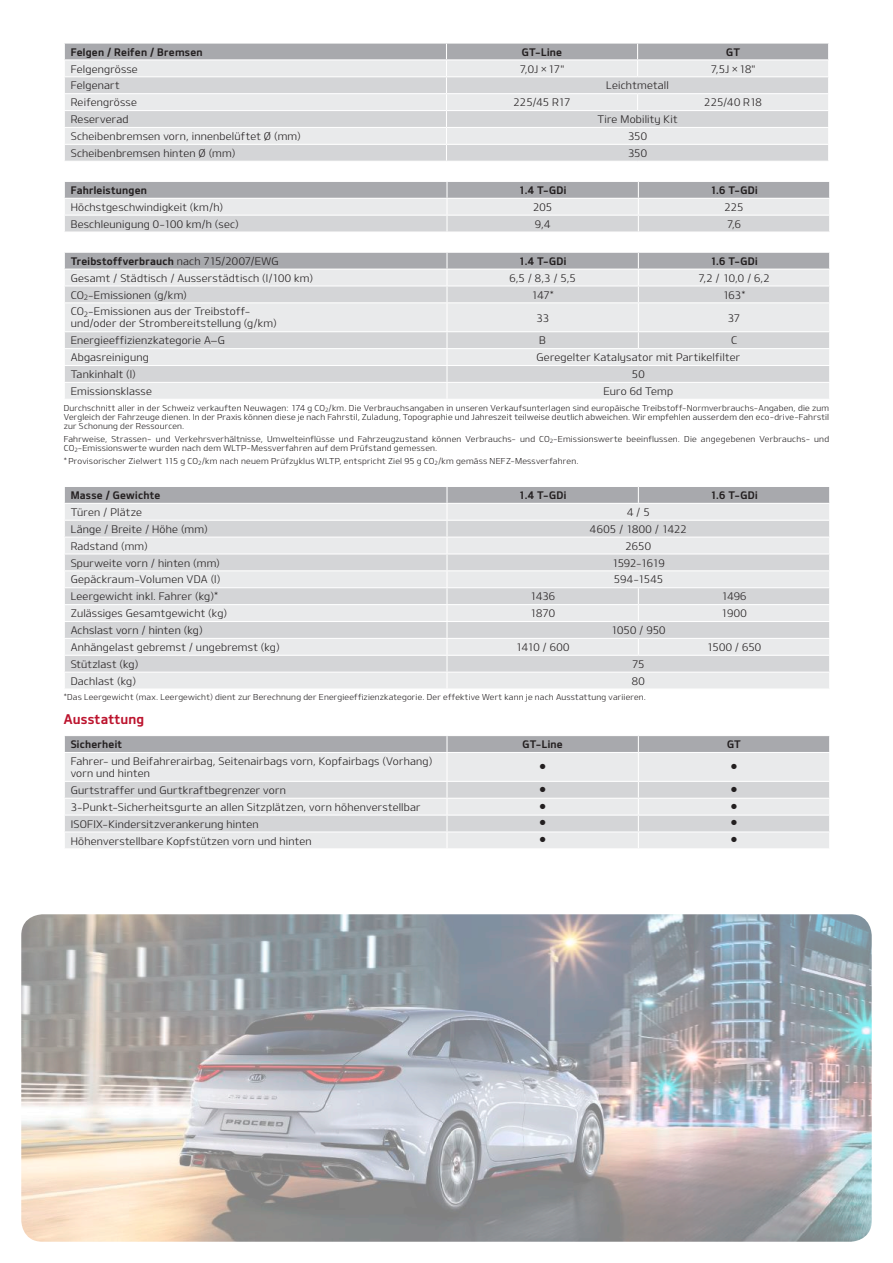
<style>
.page{position:relative;width:893px;height:1263px;background:#fff}
.page>*{position:absolute;margin:0;border:0;box-sizing:border-box;transform-origin:0 0}
.t1{font:13.5px "Design KOTFB";letter-spacing:.015em;color:#bc132d}
.t2{font:10.5px/12px "Design KOTFL";letter-spacing:.02em;color:#231f20}
.t3{font:10.5px "Design KOTFB";letter-spacing:.025em;color:#231f20}
.t4{font:10.5px "Universal Newswith Comm Pi";color:#231f20}
.t5{font:10.5px "Design KOTFL";letter-spacing:-.04em;color:#231f20}
.t6{font:8.25px/9px "Design KOTFL";letter-spacing:.025em;color:#231f20;text-align:justify}
.s1{font-family:"Design KOTFL"}
</style>
<div class="page">
<img style="left:21px;top:914px;width:851px;height:328px">
<svg style="left:64px;top:43px;width:765px;height:118px;background:#d9dadc"></svg>
<svg style="left:64px;top:181px;width:766px;height:51px;background:#d0d1d3"></svg>
<svg style="left:64px;top:252px;width:766px;height:147px;background:#dcdddf"></svg>
<svg style="left:64px;top:486px;width:766px;height:202px;background:#dddedf"></svg>
<hr style="left:447px;top:537px;width:191px;height:1px;background:#fff">
<hr style="left:638px;top:537px;width:192px;height:1px;background:#fff">
<svg style="left:64px;top:735px;width:766px;height:113px;background:#dbdcdd"></svg>
<p class="t3" style="left:71px;top:45px;width:134px">Felgen / Reifen / Bremsen</p>
<p class="t3" style="left:522px;top:45px;width:42px">GT-Line</p>
<p class="t3" style="left:726px;top:45px;width:16px">GT</p>
<p class="t2" style="left:71px;top:62px;width:69px">Felgengrösse</p>
<p class="t2" style="left:520px;top:62px;width:46px">7,0J × 17"</p>
<p class="t2" style="left:711px;top:62px;width:46px">7,5J × 18"</p>
<p class="t2" style="left:71px;top:79px;width:50px">Felgenart</p>
<p class="t2" style="left:606px;top:79px;width:64px">Leichtmetall</p>
<p class="t2" style="left:71px;top:96px;width:68px">Reifengrösse</p>
<p class="t2" style="left:514px;top:96px;width:58px">225/45 R17</p>
<p class="t2" style="left:704px;top:96px;width:59px">225/40 R18</p>
<p class="t2" style="left:71px;top:113px;width:59px">Reserverad</p>
<p class="t2" style="left:597px;top:113px;width:82px">Tire Mobility Kit</p>
<p class="t2" style="left:71px;top:130px;width:232px">Scheibenbremsen vorn, innenbelüftet Ø (mm)</p>
<p class="t2" style="left:628px;top:130px;width:21px">350</p>
<p class="t2" style="left:71px;top:147px;width:166px">Scheibenbremsen hinten Ø (mm)</p>
<p class="t2" style="left:628px;top:147px;width:21px">350</p>
<p class="t3" style="left:71px;top:184px;width:78px">Fahrleistungen</p>
<p class="t3" style="left:519px;top:184px;width:49px">1.4 T-GDi</p>
<p class="t3" style="left:710px;top:184px;width:49px">1.6 T-GDi</p>
<p class="t2" style="left:71px;top:201px;width:154px">Höchstgeschwindigkeit (km/h)</p>
<p class="t2" style="left:533px;top:201px;width:21px">205</p>
<p class="t2" style="left:724px;top:201px;width:21px">225</p>
<p class="t2" style="left:71px;top:218px;width:170px">Beschleunigung 0-100 km/h (sec)</p>
<p class="t2" style="left:535px;top:218px;width:17px">9,4</p>
<p class="t2" style="left:727px;top:218px;width:15px">7,6</p>
<p class="t3" style="left:71px;top:254px;width:209px">Treibstoffverbrauch <span class="s1">nach 715/2007/EWG</span></p>
<p class="t3" style="left:519px;top:254px;width:49px">1.4 T-GDi</p>
<p class="t3" style="left:710px;top:254px;width:49px">1.6 T-GDi</p>
<p class="t2" style="left:71px;top:271px;width:244px">Gesamt / Städtisch / Ausserstädtisch (l/100 km)</p>
<p class="t2" style="left:509px;top:271px;width:68px">6,5 / 8,3 / 5,5</p>
<p class="t2" style="left:698px;top:271px;width:73px">7,2 / 10,0 / 6,2</p>
<p class="t2" style="left:71px;top:288px;width:118px">CO<sub>2</sub>-Emissionen (g/km)</p>
<p class="t2" style="left:531px;top:288px;width:24px">147*</p>
<p class="t2" style="left:723px;top:288px;width:24px">163*</p>
<p class="t2" style="left:71px;top:305px;width:208px">CO<sub>2</sub>-Emissionen aus der Treibstoff&shy;und/oder der Strombereitstellung (g/km)</p>
<p class="t2" style="left:536px;top:311px;width:14px">33</p>
<p class="t2" style="left:728px;top:311px;width:14px">37</p>
<p class="t2" style="left:71px;top:334px;width:156px">Energieeffizienzkategorie A–G</p>
<p class="t2" style="left:539px;top:334px;width:8px">B</p>
<p class="t2" style="left:731px;top:334px;width:8px">C</p>
<p class="t2" style="left:71px;top:351px;width:80px">Abgasreinigung</p>
<p class="t2" style="left:537px;top:351px;width:205px">Geregelter Katalysator mit Partikelfilter</p>
<p class="t2" style="left:71px;top:368px;width:67px">Tankinhalt (l)</p>
<p class="t2" style="left:632px;top:368px;width:14px">50</p>
<p class="t2" style="left:71px;top:385px;width:83px">Emissionsklasse</p>
<p class="t2" style="left:603px;top:385px;width:71px">Euro 6d Temp</p>
<p class="t6" style="left:64px;top:403px;width:767px">Durchschnitt aller in der Schweiz verkauften Neuwagen: 174 g CO<sub>2</sub>/km. Die Verbrauchsangaben in unseren Verkaufsunterlagen sind europäische Treibstoff-Normverbrauchs-Angaben, die zum Vergleich der Fahrzeuge dienen. In der Praxis können diese je nach Fahrstil, Zuladung, Topographie und Jahreszeit teilweise deutlich abweichen. Wir empfehlen ausserdem den eco-drive-Fahrstil zur Schonung der Ressourcen.</p>
<p class="t6" style="left:64px;top:434px;width:767px">Fahrweise, Strassen- und Verkehrsverhältnisse, Umwelteinflüsse und Fahrzeugzustand können Verbrauchs- und CO<sub>2</sub>-Emissionswerte beeinflussen. Die angegebenen Verbrauchs- und<br>CO<sub>2</sub>-Emissionswerte wurden nach dem WLTP-Messverfahren auf dem Prüfstand gemessen.</p>
<p class="t6" style="left:64px;top:456px;width:516px">* Provisorischer Zielwert 115 g CO<sub>2</sub>/km nach neuem Prüfzyklus WLTP, entspricht Ziel 95 g CO<sub>2</sub>/km gemäss NEFZ-Messverfahren.</p>
<p class="t3" style="left:71px;top:489px;width:91px">Masse / Gewichte</p>
<p class="t3" style="left:519px;top:489px;width:49px">1.4 T-GDi</p>
<p class="t3" style="left:710px;top:489px;width:49px">1.6 T-GDi</p>
<p class="t2" style="left:71px;top:506px;width:73px">Türen / Plätze</p>
<p class="t2" style="left:627px;top:505px;width:24px">4 / 5</p>
<p class="t2" style="left:71px;top:523px;width:139px">Länge / Breite / Höhe (mm)</p>
<p class="t2" style="left:590px;top:523px;width:98px">4605 / 1800 / 1422</p>
<p class="t2" style="left:71px;top:539px;width:79px">Radstand (mm)</p>
<p class="t2" style="left:626px;top:539px;width:27px">2650</p>
<p class="t2" style="left:71px;top:556px;width:151px">Spurweite vorn / hinten (mm)</p>
<p class="t5" style="left:612px;top:556px;width:54px">1592-1619</p>
<p class="t2" style="left:71px;top:573px;width:151px">Gepäckraum-Volumen VDA (l)</p>
<p class="t2" style="left:614px;top:573px;width:51px">594-1545</p>
<p class="t2" style="left:71px;top:590px;width:149px">Leergewicht inkl. Fahrer (kg)*</p>
<p class="t2" style="left:530px;top:590px;width:27px">1436</p>
<p class="t2" style="left:721px;top:590px;width:27px">1496</p>
<p class="t2" style="left:71px;top:607px;width:158px">Zulässiges Gesamtgewicht (kg)</p>
<p class="t2" style="left:530px;top:607px;width:26px">1870</p>
<p class="t2" style="left:721px;top:607px;width:27px">1900</p>
<p class="t2" style="left:71px;top:624px;width:134px">Achslast vorn / hinten (kg)</p>
<p class="t2" style="left:611px;top:624px;width:56px">1050 / 950</p>
<p class="t2" style="left:71px;top:641px;width:211px">Anhängelast gebremst / ungebremst (kg)</p>
<p class="t2" style="left:516px;top:641px;width:55px">1410 / 600</p>
<p class="t2" style="left:707px;top:641px;width:56px">1500 / 650</p>
<p class="t2" style="left:71px;top:658px;width:69px">Stützlast (kg)</p>
<p class="t2" style="left:632px;top:658px;width:14px">75</p>
<p class="t2" style="left:71px;top:674px;width:67px">Dachlast (kg)</p>
<p class="t2" style="left:632px;top:674px;width:14px">80</p>
<p class="t6" style="left:64px;top:693px;width:584px">*Das Leergewicht (max. Leergewicht) dient zur Berechnung der Energieeffizienzkategorie. Der effektive Wert kann je nach Ausstattung variieren.</p>
<p class="t1" style="left:64px;top:711px;width:82px">Ausstattung</p>
<p class="t3" style="left:71px;top:738px;width:53px">Sicherheit</p>
<p class="t3" style="left:523px;top:738px;width:42px">GT-Line</p>
<p class="t3" style="left:727px;top:738px;width:16px">GT</p>
<p class="t2" style="left:71px;top:755px;width:363px">Fahrer- und Beifahrerairbag, Seitenairbags vorn, Kopfairbags (Vorhang) vorn und hinten</p>
<p class="t4" style="left:540px;top:762px;width:7px">●</p>
<p class="t4" style="left:731px;top:762px;width:7px">●</p>
<p class="t2" style="left:71px;top:784px;width:217px">Gurtstraffer und Gurtkraftbegrenzer vorn</p>
<p class="t4" style="left:540px;top:785px;width:7px">●</p>
<p class="t4" style="left:731px;top:785px;width:7px">●</p>
<p class="t2" style="left:71px;top:801px;width:351px">3-Punkt-Sicherheitsgurte an allen Sitzplätzen, vorn höhenverstellbar</p>
<p class="t4" style="left:540px;top:801px;width:7px">●</p>
<p class="t4" style="left:731px;top:801px;width:7px">●</p>
<p class="t2" style="left:71px;top:817px;width:189px">ISOFIX-Kindersitzverankerung hinten</p>
<p class="t4" style="left:540px;top:818px;width:7px">●</p>
<p class="t4" style="left:731px;top:818px;width:7px">●</p>
<p class="t2" style="left:71px;top:834px;width:242px">Höhenverstellbare Kopfstützen vorn und hinten</p>
<p class="t4" style="left:540px;top:835px;width:7px">●</p>
<p class="t4" style="left:731px;top:835px;width:7px">●</p>
</div>
